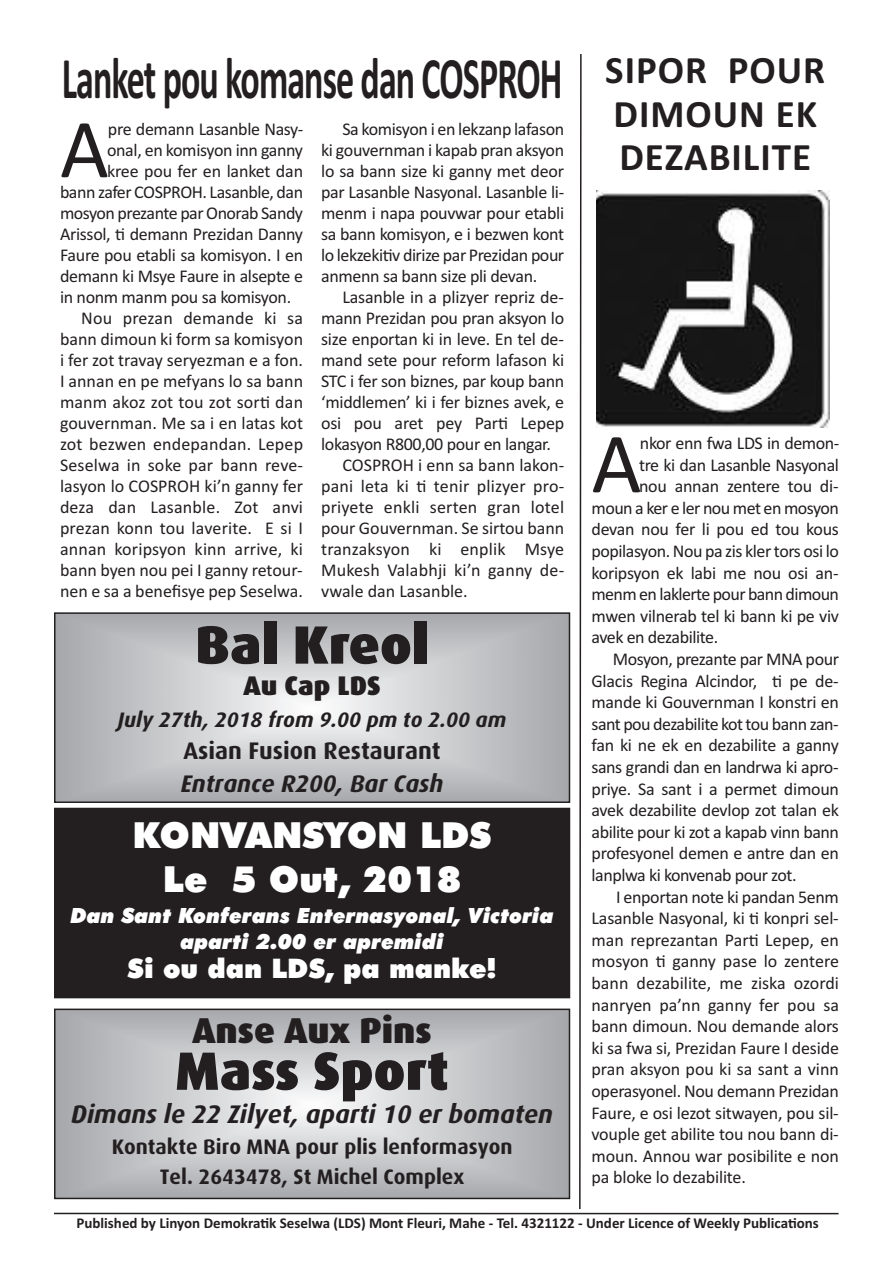
<style>
.page{position:relative;width:893px;height:1263px;background:#fff}
.page>*{position:absolute;margin:0;border:0;box-sizing:border-box;transform-origin:0 0}
.t1{font:86.4px "Calibri";color:#231f20}
.t2{font:84.45px "Calibri";color:#231f20}
.t3{font:700 59.1px "Calibri";letter-spacing:-.025em;color:#231f20;scale:.61 1}
.t4{font:900 54px "Dax";color:#231f20}
.t5{font:700 39px/43.5px "Calibri";letter-spacing:.025em;color:#231f20}
.t6{font:900 36px/43.2px "Futura BT";color:#fff;text-align:center}
.t7{font:900 36px "Dax";color:#231f20}
.t8{font:900 27px "Futura BT";color:#fff}
.t9{font:900 27px "Dax";color:#231f20}
.t10{font:italic 700 25.5px "Dax";color:#231f20}
.t11{font:700 24px "Dax";color:#231f20}
.t12{font:italic 700 24px "Dax";color:#231f20}
.t13{font:700 21px/29.4px "Dax";color:#231f20;text-align:center}
.t14{font:italic 900 21px/25.2px "Futura BT";color:#fff;text-align:center}
.t15{font:italic 700 21px "Dax";color:#231f20}
.t16{font:18px/21px "Calibri";letter-spacing:-.015em;color:#231f20;text-align:justify}
.t17{font:18px "Calibri";letter-spacing:.01em;color:#231f20}
.t18{font:18px "Calibri";letter-spacing:-.035em;color:#231f20}
.t19{font:700 15px "Calibri";color:#231f20}
</style>
<div class="page">
<svg style="left:579px;top:54px;width:3px;height:1155px"></svg>
<hr style="left:54px;top:1213px;width:785px;height:1px;background:#231f20">
<img style="left:597px;top:191px;width:232px;height:237px">
<svg style="left:57px;top:615px;width:510px;height:185px;background:#c2c3c6"></svg>
<div style="left:54px;top:612px;width:516px;height:191px;border:2px solid #231f20"></div>
<svg style="left:57px;top:1011px;width:510px;height:185px;background:#c2c3c6"></svg>
<div style="left:54px;top:1008px;width:516px;height:191px;border:2px solid #231f20"></div>
<div style="left:56px;top:809px;width:513px;height:188px;background:#231f20"></div>
<div style="left:54px;top:808px;width:516px;height:190px;border:2px solid #231f20"></div>
<h3 class="t3" style="left:62px;top:43px;width:822px">Lanket pou komanse dan COSPROH</h3>
<h2 class="t2" style="left:60px;top:99px;width:50px">A</h2>
<p class="t16" style="left:108px;top:118px;width:197px">pre demann Lasanble Nasy-</p>
<p class="t16" style="left:107px;top:139px;width:198px">onal, en komisyon inn ganny</p>
<p class="t16" style="left:107px;top:160px;width:198px">kree pou fer en lanket dan</p>
<p class="t16" style="left:60px;top:181px;width:245px">bann zafer COSPROH. Lasanble, dan</p>
<p class="t16" style="left:60px;top:202px;width:245px">mosyon prezante par Onorab Sandy</p>
<p class="t16" style="left:60px;top:223px;width:245px">Arissol, ti demann Prezidan Danny</p>
<p class="t16" style="left:60px;top:244px;width:245px">Faure pou etabli sa komisyon. I en</p>
<p class="t16" style="left:60px;top:265px;width:245px">demann ki Msye Faure in alsepte e</p>
<p class="t16" style="left:60px;top:286px;width:233px">in nonm manm pou sa komisyon.</p>
<p class="t17" style="left:81px;top:307px;width:223px">Nou prezan demande ki sa</p>
<p class="t16" style="left:60px;top:328px;width:245px">bann dimoun ki form sa komisyon</p>
<p class="t16" style="left:60px;top:349px;width:245px">i fer zot travay seryezman e a fon.</p>
<p class="t16" style="left:60px;top:370px;width:245px">I annan en pe mefyans lo sa bann</p>
<p class="t17" style="left:60px;top:391px;width:245px">manm akoz zot tou zot sorti dan</p>
<p class="t16" style="left:60px;top:412px;width:245px">gouvernman. Me sa i en latas kot</p>
<p class="t17" style="left:60px;top:433px;width:245px">zot bezwen endepandan. Lepep</p>
<p class="t17" style="left:60px;top:454px;width:245px">Seselwa in soke par bann reve-</p>
<p class="t16" style="left:60px;top:475px;width:245px">lasyon lo COSPROH ki’n ganny fer</p>
<p class="t17" style="left:60px;top:496px;width:245px">deza dan Lasanble. Zot anvi</p>
<p class="t17" style="left:60px;top:517px;width:245px">prezan konn tou laverite. E si I</p>
<p class="t17" style="left:60px;top:538px;width:245px">annan koripsyon kinn arrive, ki</p>
<p class="t16" style="left:60px;top:559px;width:244px">bann byen nou pei I ganny retour-</p>
<p class="t16" style="left:60px;top:580px;width:245px">nen e sa a benefisye pep Seselwa.</p>
<p class="t16" style="left:321px;top:118px;width:245px;text-indent:21px">Sa komisyon i en lekzanp lafason ki gouvernman i kapab pran aksyon lo sa bann size ki ganny met deor par Lasanble Nasyonal. Lasanble li&shy;menm i napa pouvwar pour etabli sa bann komisyon, e i bezwen kont lo lekzekitiv dirize par Prezidan pour anmenn sa bann size pli devan.</p>
<p class="t16" style="left:342px;top:286px;width:223px">Lasanble in a plizyer repriz de-</p>
<p class="t16" style="left:321px;top:307px;width:245px">mann Prezidan pou pran aksyon lo</p>
<p class="t16" style="left:321px;top:328px;width:244px">size enportan ki in leve. En tel de-</p>
<p class="t16" style="left:321px;top:349px;width:245px">mand sete pour reform lafason ki</p>
<p class="t16" style="left:321px;top:370px;width:245px">STC i fer son biznes, par koup bann</p>
<p class="t16" style="left:321px;top:391px;width:245px">‘middlemen’ ki i fer biznes avek, e</p>
<p class="t16" style="left:321px;top:412px;width:245px">osi pou aret pey Parti Lepep</p>
<p class="t16" style="left:321px;top:433px;width:231px">lokasyon R800,00 pour en langar.</p>
<p class="t16" style="left:342px;top:454px;width:223px">COSPROH i enn sa bann lakon-</p>
<p class="t17" style="left:321px;top:475px;width:245px">pani leta ki ti tenir plizyer pro-</p>
<p class="t17" style="left:321px;top:496px;width:245px">priyete enkli serten gran lotel</p>
<p class="t16" style="left:321px;top:517px;width:245px">pour Gouvernman. Se sirtou bann</p>
<p class="t17" style="left:321px;top:538px;width:245px">tranzaksyon ki enplik Msye</p>
<p class="t17" style="left:321px;top:559px;width:245px">Mukesh Valabhji ki’n ganny de-</p>
<p class="t16" style="left:321px;top:580px;width:148px">vwale dan Lasanble.</p>
<h3 class="t4" style="left:195px;top:614px;width:235px">Bal Kreol</h3>
<h3 class="t9" style="left:244px;top:670px;width:138px">Au Cap LDS</h3>
<p class="t15" style="left:118px;top:708px;width:390px">July 27th, 2018 from 9.00 pm to 2.00 am</p>
<h3 class="t11" style="left:184px;top:737px;width:259px">Asian Fusion Restaurant</h3>
<h3 class="t12" style="left:181px;top:770px;width:264px">Entrance R200, Bar Cash</h3>
<h3 class="t6" style="left:133px;top:814px;width:360px">KONVANSYON LDS<br>Le 5 Out, 2018</h3>
<p class="t14" style="left:70px;top:904px;width:485px">Dan Sant Konferans Enternasyonal, Victoria aparti 2.00 er apremidi</p>
<h3 class="t8" style="left:127px;top:953px;width:371px">Si ou dan LDS, pa manke!</h3>
<h3 class="t7" style="left:193px;top:1010px;width:241px">Anse Aux Pins</h3>
<h3 class="t4" style="left:175px;top:1040px;width:275px">Mass Sport</h3>
<h3 class="t10" style="left:71px;top:1099px;width:483px">Dimans le 22 Zilyet, aparti 10 er bomaten</h3>
<p class="t13" style="left:112px;top:1132px;width:402px">Kontakte Biro MNA pour plis lenformasyon<br>Tel. 2643478, St Michel Complex</p>
<h3 class="t5" style="left:605px;top:48px;width:221px">SIPOR POUR<br>DIMOUN EK<br>DEZABILITE</h3>
<h1 class="t1" style="left:591px;top:412px;width:51px">A</h1>
<p class="t16" style="left:640px;top:432px;width:201px">nkor enn fwa LDS in demon-</p>
<p class="t16" style="left:639px;top:454px;width:201px">tre ki dan Lasanble Nasyonal</p>
<p class="t16" style="left:639px;top:475px;width:201px">nou annan zentere tou di-</p>
<p class="t16" style="left:591px;top:497px;width:249px">moun a ker e ler nou met en mosyon</p>
<p class="t16" style="left:591px;top:519px;width:249px">devan nou fer li pou ed tou kous</p>
<p class="t16" style="left:591px;top:540px;width:249px">popilasyon. Nou pa zis kler tors osi lo</p>
<p class="t16" style="left:591px;top:562px;width:249px">koripsyon ek labi me nou osi an-</p>
<p class="t18" style="left:591px;top:583px;width:249px">menm en laklerte pour bann dimoun</p>
<p class="t16" style="left:591px;top:605px;width:249px">mwen vilnerab tel ki bann ki pe viv</p>
<p class="t16" style="left:591px;top:627px;width:128px">avek en dezabilite.</p>
<p class="t16" style="left:613px;top:648px;width:228px">Mosyon, prezante par MNA pour</p>
<p class="t16" style="left:591px;top:670px;width:249px">Glacis Regina Alcindor, ti pe de-</p>
<p class="t16" style="left:591px;top:691px;width:249px">mande ki Gouvernman I konstri en</p>
<p class="t16" style="left:591px;top:713px;width:249px">sant pou dezabilite kot tou bann zan-</p>
<p class="t16" style="left:591px;top:735px;width:249px">fan ki ne ek en dezabilite a ganny</p>
<p class="t16" style="left:591px;top:756px;width:249px">sans grandi dan en landrwa ki apro-</p>
<p class="t16" style="left:591px;top:778px;width:249px">priye. Sa sant i a permet dimoun</p>
<p class="t16" style="left:591px;top:799px;width:249px">avek dezabilite devlop zot talan ek</p>
<p class="t16" style="left:591px;top:821px;width:249px">abilite pour ki zot a kapab vinn bann</p>
<p class="t16" style="left:591px;top:843px;width:249px">profesyonel demen e antre dan en</p>
<p class="t16" style="left:591px;top:864px;width:207px">lanplwa ki konvenab pour zot.</p>
<p class="t16" style="left:616px;top:886px;width:224px">I enportan note ki pandan 5enm</p>
<p class="t16" style="left:591px;top:907px;width:249px">Lasanble Nasyonal, ki ti konpri sel-</p>
<p class="t16" style="left:591px;top:929px;width:249px">man reprezantan Parti Lepep, en</p>
<p class="t16" style="left:591px;top:951px;width:249px">mosyon ti ganny pase lo zentere</p>
<p class="t16" style="left:591px;top:972px;width:249px">bann dezabilite, me ziska ozordi</p>
<p class="t16" style="left:591px;top:994px;width:249px">nanryen pa’nn ganny fer pou sa</p>
<p class="t16" style="left:591px;top:1015px;width:249px">bann dimoun. Nou demande alors</p>
<p class="t16" style="left:591px;top:1037px;width:249px">ki sa fwa si, Prezidan Faure I deside</p>
<p class="t16" style="left:591px;top:1059px;width:249px">pran aksyon pou ki sa sant a vinn</p>
<p class="t16" style="left:591px;top:1080px;width:249px">operasyonel. Nou demann Prezidan</p>
<p class="t16" style="left:591px;top:1102px;width:249px">Faure, e osi lezot sitwayen, pou sil-</p>
<p class="t16" style="left:591px;top:1123px;width:249px">vouple get abilite tou nou bann di-</p>
<p class="t16" style="left:591px;top:1145px;width:249px">moun. Annou war posibilite e non</p>
<p class="t16" style="left:591px;top:1167px;width:156px">pa bloke lo dezabilite.</p>
<p class="t19" style="left:77px;top:1214px;width:744px">Published by Linyon Demokratik Seselwa (LDS) Mont Fleuri, Mahe - Tel. 4321122 - Under Licence of Weekly Publications</p>
</div>
